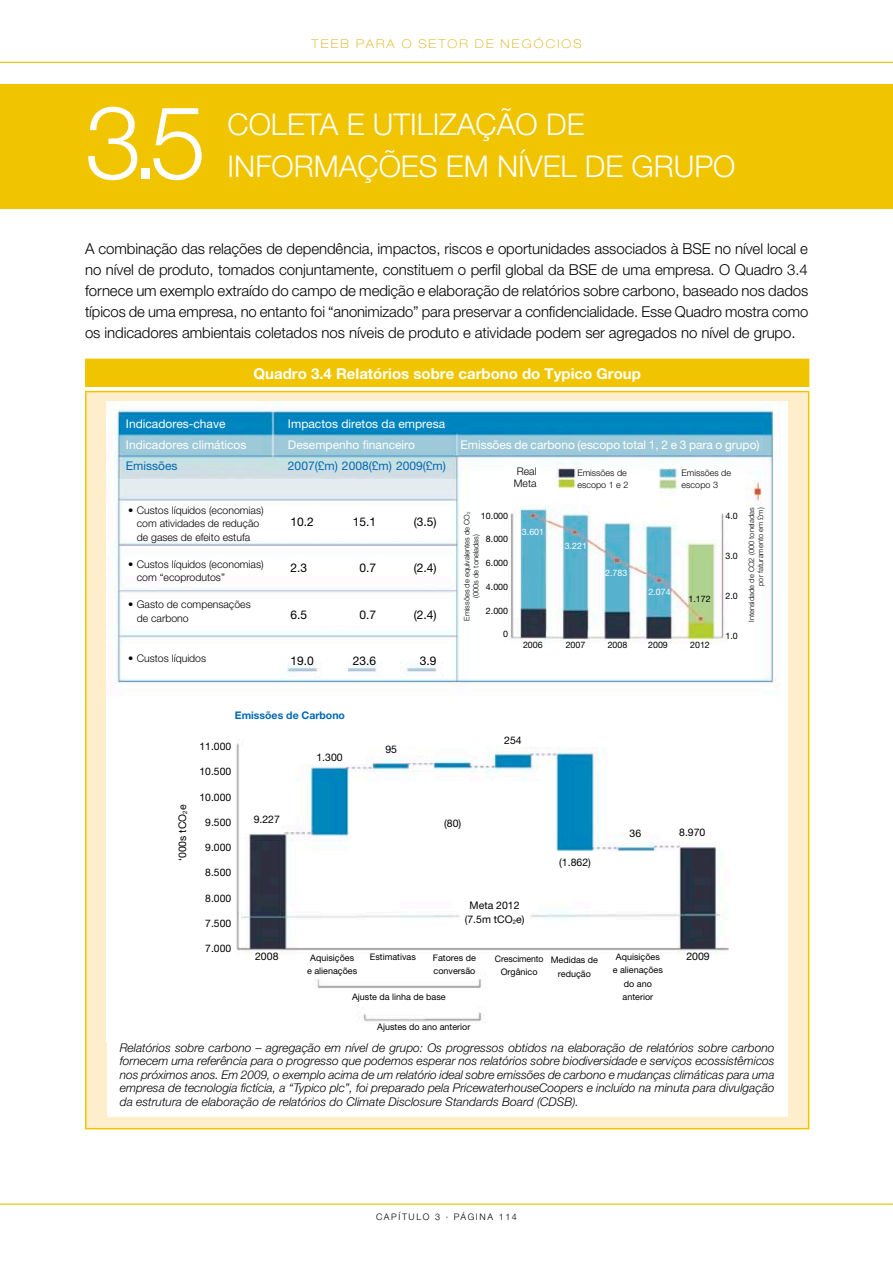
<style>
.page{position:relative;width:893px;height:1263px;background:#fff}
.page>*{position:absolute;margin:0;border:0;box-sizing:border-box;transform-origin:0 0}
.t1{font:300 102px "Helvetica Neue LT Com";color:#fff}
.t2{font:300 30px/42px "Helvetica Neue LT Pro";color:#fff}
.t3{font:300 15px/21px "Helvetica Neue LT Pro";letter-spacing:-.005em;color:#000;text-align:justify}
.t4{font:700 15px "Helvetica Neue LT Pro";color:#fff}
.t5{font:italic 300 12px/13.5px "Helvetica Neue LT Pro";color:#000;text-align:justify}
.t6{font:12px "Helvetica Neue LT Pro";color:#fff}
.t7{font:12px "Helvetica Neue LT Pro";color:#000}
.t8{font:12px "Helvetica Neue LT Pro";color:#0068b4}
.t9{font:100 expanded 12px "Helvetica Neue LT Pro";letter-spacing:.175em;color:#d9ac00}
.t10{font:300 10.5px/13.5px "Helvetica Neue LT Pro";color:#000}
.t11{font:10.5px/13.5px "Helvetica Neue LT Pro";color:#000;text-align:center}
.t12{font:700 10.5px "Helvetica Neue LT Pro";color:#0068b4}
.t13{font:10.35px "Helvetica Neue LT Pro";color:#000}
.t14{font:9px/13.5px "Helvetica Neue LT Pro";color:#000;text-align:center}
.t15{font:300 9px/12px "Helvetica Neue LT Pro";color:#000}
.t16{font:8.85px "Helvetica Neue LT Pro";color:#000}
.t17{font:8.85px "Helvetica Neue LT Pro";color:#fff}
.t18{font:300 7.5px/9px "Helvetica Neue LT Pro";color:#000;text-align:center}
.s1{font-size:4.35px}
</style>
<div class="page">
<hr style="left:0;top:62px;width:893px;height:1px;background:#f0c500">
<hr style="left:0;top:1203px;width:893px;height:2px;background:#f0c500">
<div style="left:0;top:85px;width:893px;height:124px;background:#f0c500"></div>
<div style="left:86px;top:359px;width:723px;height:28px;background:#f0c500"></div>
<svg style="left:86px;top:387px;width:723px;height:4px"></svg>
<div style="left:86px;top:392px;width:723px;height:737px;background:#feeecb"></div>
<hr style="left:85px;top:392px;width:2px;height:736px;background:#f0c500">
<hr style="left:808px;top:392px;width:1px;height:736px;background:#f0c500">
<hr style="left:85px;top:1128px;width:724px;height:1px;background:#f0c500">
<hr style="left:85px;top:359px;width:724px;height:1px;background:#f0c500">
<hr style="left:85px;top:360px;width:2px;height:27px;background:#f0c500">
<hr style="left:85px;top:391px;width:724px;height:1px;background:#f0c500">
<div style="left:107px;top:402px;width:680px;height:714px;background:#fff"></div>
<img style="left:114px;top:402px;width:666px;height:620px">
<p class="t9" style="left:312px;top:37px;width:271px">TEEB PARA O SETOR DE NEGÓCIOS</p>
<h1 class="t1" style="left:85px;top:80px;width:123px">3.5</h1>
<h2 class="t2" style="left:228px;top:103px;width:507px">COLETA E UTILIZAÇÃO DE<br>INFORMAÇÕES EM NÍVEL DE GRUPO</h2>
<p class="t3" style="left:85px;top:237px;width:725px">A combinação das relações de dependência, impactos, riscos e oportunidades associados à BSE no nível local e no nível de produto, tomados conjuntamente, constituem o perfil global da BSE de uma empresa. O Quadro 3.4 fornece um exemplo extraído do campo de medição e elaboração de relatórios sobre carbono, baseado nos dados típicos de uma empresa, no entanto foi “anonimizado” para preservar a confidencialidade. Esse Quadro mostra como os indicadores ambientais coletados nos níveis de produto e atividade podem ser agregados no nível de grupo.</p>
<p class="t4" style="left:253px;top:364px;width:389px">Quadro 3.4 Relatórios sobre carbono do Typico Group</p>
<p class="t6" style="left:126px;top:416px;width:101px">Indicadores-chave</p>
<p class="t6" style="left:288px;top:416px;width:159px">Impactos diretos da empresa</p>
<p class="t6" style="left:126px;top:437px;width:122px">Indicadores climáticos</p>
<p class="t6" style="left:288px;top:437px;width:129px">Desempenho financeiro</p>
<p class="t6" style="left:461px;top:437px;width:301px">Emissões de carbono (escopo total 1, 2 e 3 para o grupo)</p>
<p class="t8" style="left:126px;top:458px;width:53px">Emissões</p>
<p class="t8" style="left:288px;top:458px;width:159px">2007(£m) 2008(£m) 2009(£m)</p>
<p class="t10" style="left:128px;top:503px;width:137px;text-align:center">• Custos líquidos (economias) com atividades de redução de gases de efeito estufa</p>
<p class="t10" style="left:137px;top:557px;width:128px;text-indent:-9px">• Custos líquidos (economias) com “ecoprodutos”</p>
<p class="t10" style="left:137px;top:597px;width:115px;text-indent:-9px">• Gasto de compensações de carbono</p>
<p class="t10" style="left:128px;top:651px;width:79px">• Custos líquidos</p>
<p class="t10" style="left:514px;top:465px;width:24px;line-height:12px">Real<br>Meta</p>
<p class="t15" style="left:577px;top:467px;width:53px">Emissões de escopo 1 e 2</p>
<p class="t15" style="left:682px;top:467px;width:51px">Emissões de escopo 3</p>
<p class="t18" style="left:462px;top:621px;width:110px;rotate:-90deg">Emissões de equivalentes de CO<span class="s1">2 </span>(000s de toneladas)</p>
<p class="t18" style="left:747px;top:622px;width:116px;text-align:right;rotate:-90deg">Intensidade de CO2 (000 toneladas por faturamento em £m)</p>
<p class="t16" style="left:481px;top:510px;width:29px">10.000</p>
<p class="t16" style="left:486px;top:534px;width:24px">8.000</p>
<p class="t16" style="left:486px;top:558px;width:24px">6.000</p>
<p class="t16" style="left:486px;top:581px;width:24px">4.000</p>
<p class="t16" style="left:486px;top:605px;width:24px">2.000</p>
<p class="t16" style="left:503px;top:629px;width:6px">0</p>
<p class="t16" style="left:725px;top:510px;width:14px">4.0</p>
<p class="t16" style="left:725px;top:550px;width:14px">3.0</p>
<p class="t16" style="left:725px;top:591px;width:14px">2.0</p>
<p class="t16" style="left:725px;top:631px;width:14px">1.0</p>
<p class="t7" style="left:291px;top:514px;width:25px">10.2</p>
<p class="t7" style="left:353px;top:514px;width:25px">15.1</p>
<p class="t7" style="left:414px;top:514px;width:24px">(3.5)</p>
<p class="t7" style="left:291px;top:561px;width:18px">2.3</p>
<p class="t7" style="left:359px;top:561px;width:18px">0.7</p>
<p class="t7" style="left:414px;top:561px;width:24px">(2.4)</p>
<p class="t7" style="left:291px;top:607px;width:18px">6.5</p>
<p class="t7" style="left:359px;top:607px;width:18px">0.7</p>
<p class="t7" style="left:414px;top:607px;width:24px">(2.4)</p>
<p class="t7" style="left:291px;top:654px;width:25px">19.0</p>
<p class="t7" style="left:353px;top:654px;width:25px">23.6</p>
<p class="t7" style="left:420px;top:654px;width:18px">3.9</p>
<p class="t17" style="left:522px;top:526px;width:24px">3.601</p>
<p class="t17" style="left:565px;top:540px;width:24px">3.221</p>
<p class="t17" style="left:605px;top:568px;width:24px">2.783</p>
<p class="t17" style="left:648px;top:587px;width:24px">2.074</p>
<p class="t16" style="left:688px;top:593px;width:24px">1.172</p>
<p class="t16" style="left:523px;top:639px;width:21px">2006</p>
<p class="t16" style="left:566px;top:639px;width:21px">2007</p>
<p class="t16" style="left:608px;top:639px;width:21px">2008</p>
<p class="t16" style="left:648px;top:639px;width:21px">2009</p>
<p class="t16" style="left:690px;top:639px;width:21px">2012</p>
<p class="t12" style="left:235px;top:709px;width:112px">Emissões de Carbono</p>
<p class="t11" style="left:504px;top:733px;width:19px">254</p>
<p class="t13" style="left:199px;top:740px;width:33px">11.000</p>
<p class="t13" style="left:199px;top:765px;width:33px">10.500</p>
<p class="t13" style="left:199px;top:791px;width:33px">10.000</p>
<p class="t13" style="left:205px;top:816px;width:27px">9.500</p>
<p class="t13" style="left:205px;top:841px;width:27px">9.000</p>
<p class="t13" style="left:205px;top:866px;width:27px">8.500</p>
<p class="t13" style="left:205px;top:892px;width:27px">8.000</p>
<p class="t13" style="left:205px;top:917px;width:27px">7.500</p>
<p class="t13" style="left:205px;top:942px;width:27px">7.000</p>
<p class="t11" style="left:385px;top:742px;width:13px">95</p>
<p class="t11" style="left:316px;top:750px;width:28px">1.300</p>
<p class="t11" style="left:175px;top:861px;width:58px;rotate:-90deg">‘000s tCO<sub>2</sub>e</p>
<p class="t11" style="left:254px;top:812px;width:28px">9.227</p>
<p class="t11" style="left:444px;top:816px;width:19px">(80)</p>
<p class="t11" style="left:630px;top:827px;width:13px">36</p>
<p class="t11" style="left:679px;top:826px;width:28px">8.970</p>
<p class="t11" style="left:559px;top:855px;width:33px">(1.862)</p>
<p class="t11" style="left:465px;top:898px;width:61px">Meta 2012 (7.5m tCO<sub>2</sub>e)</p>
<p class="t11" style="left:255px;top:949px;width:25px">2008</p>
<p class="t11" style="left:686px;top:949px;width:25px">2009</p>
<p class="t14" style="left:495px;top:951px;width:50px">Crescimento<br>Orgânico</p>
<p class="t14" style="left:551px;top:953px;width:49px">Medidas de redução</p>
<p class="t14" style="left:613px;top:949px;width:52px">Aquisições e alienações do ano anterior</p>
<p class="t14" style="left:370px;top:949px;width:48px">Estimativas</p>
<p class="t14" style="left:433px;top:950px;width:45px;text-align:left">Fatores de conversão</p>
<p class="t14" style="left:352px;top:990px;width:95px">Ajuste da linha de base</p>
<p class="t14" style="left:307px;top:950px;width:52px">Aquisições e alienações</p>
<p class="t14" style="left:377px;top:1020px;width:95px">Ajustes do ano anterior</p>
<p class="t5" style="left:120px;top:1040px;width:656px">Relatórios sobre carbono – agregação em nível de grupo: Os progressos obtidos na elaboração de relatórios sobre carbono fornecem uma referência para o progresso que podemos esperar nos relatórios sobre biodiversidade e serviços ecossistêmicos nos próximos anos. Em 2009, o exemplo acima de um relatório ideal sobre emissões de carbono e mudanças climáticas para uma empresa de tecnologia fictícia, a “Typico plc”, foi preparado pela PricewaterhouseCoopers e incluído na minuta para divulgação da estrutura de elaboração de relatórios do Climate Disclosure Standards Board (CDSB).</p>
<p class="t15" style="left:376px;top:1210px;width:34px">Cap ítul</p>
<p class="t15" style="left:423px;top:1210px;width:53px">o3∙página</p>
<p class="t15" style="left:499px;top:1210px;width:20px">114</p>
</div>
